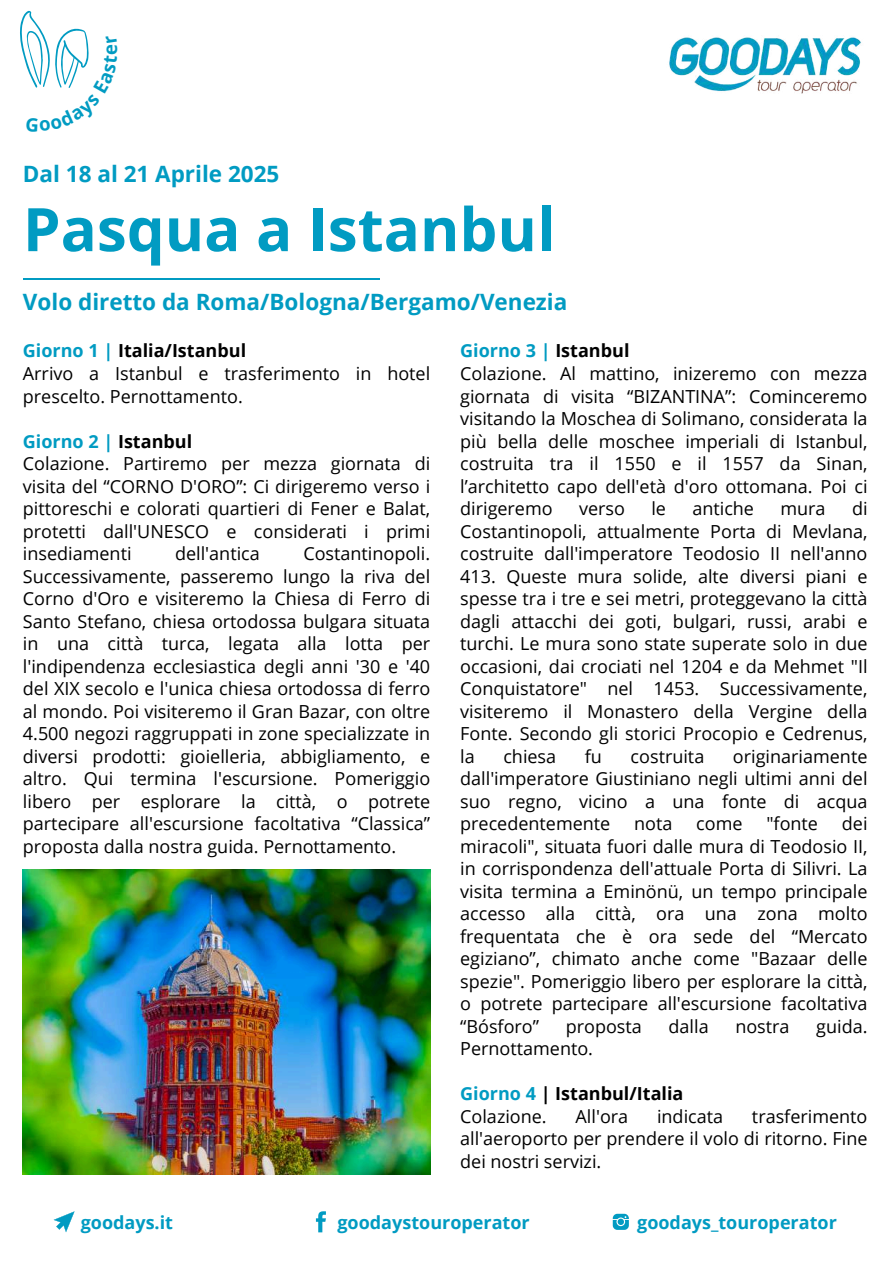
<style>
.page{position:relative;width:894px;height:1264px;background:#fff}
.page>*{position:absolute;margin:0;border:0;box-sizing:border-box;transform-origin:0 0}
.t1{font:700 60px "Open Sans";color:#019bc2}
.t2{font:700 22.5px "Open Sans";color:#019bc2}
.t3{font:18px/22.5px "Open Sans";color:#000;text-align:justify}
.t4{font:700 18px "Open Sans";color:#019bc2}
.t5{font:700 18px/22.5px "Open Sans";color:#000}
.s1{font-weight:700;color:#019bc2}
.s2{font-weight:700}
.s3{color:#019bc2}
.s4{font-weight:400}
</style>
<div class="page">
<svg style="left:53px;top:1211px;width:22px;height:21px"></svg>
<svg style="left:316px;top:1211px;width:10px;height:21px"></svg>
<svg style="left:612px;top:1213px;width:16px;height:16px"></svg>
<img style="left:669px;top:37px;width:192px;height:57px">
<hr style="left:23px;top:278px;width:357px;height:1px;background:#019bc2">
<img style="left:23px;top:869px;width:407px;height:305px">
<svg style="left:20px;top:11px;width:69px;height:77px"></svg>
<p class="t2" style="left:23px;top:158px;width:258px">Dal 18 al 21 Aprile 2025</p>
<h1 class="t1" style="left:23px;top:187px;width:533px">Pasqua a Istanbul</h1>
<p class="t2" style="left:23px;top:286px;width:546px">Volo diretto da Roma/Bologna/Bergamo/Venezia</p>
<p class="t3" style="left:23px;top:339px;width:409px;text-align:left"><span class="s1">Giorno 1 |</span> <span class="s2">Italia/Istanbul<br></span>Arrivo a Istanbul e trasferimento in hotel prescelto. Pernottamento.</p>
<p class="t3" style="left:23px;top:429px;width:409px;text-align:left"><span class="s1">Giorno 2 |</span> <span class="s2">Istanbul<br></span>Colazione. Partiremo per mezza giornata di visita del “CORNO D'ORO”: Ci dirigeremo verso i pittoreschi e colorati quartieri di Fener e Balat, protetti dall'UNESCO e considerati i primi insediamenti</p>
<p class="t3" style="left:460px;top:339px;width:409px;text-align:left"><span class="s1">Giorno 3 |</span> <span class="s2">Istanbul<br></span>Colazione. Al mattino, inizeremo con mezza giornata di visita “BIZANTINA”: Cominceremo visitando la Moschea di Solimano, considerata la più bella delle moschee imperiali di Istanbul, costruita tra il 1550 e il 1557 da Sinan, l’architetto capo dell'età d'oro ottomana. Poi ci dirigeremo</p>
<p class="t3" style="left:460px;top:497px;width:409px;text-indent:391px">di Costantinopoli, attualmente Porta di Mevlana, costruite dall'imperatore Teodosio II nell'anno 413. Queste mura solide, alte diversi piani e spesse tra i tre e sei metri, proteggevano la città dagli attacchi dei goti, bulgari, russi, arabi e turchi. Le mura sono state superate solo in due occasioni, dai crociati nel 1204 e da Mehmet "Il Conquistatore" nel 1453. Successivamente, visiteremo il Monastero della Vergine della Fonte. Secondo gli storici Procopio e Cedrenus, la</p>
<p class="t3" style="left:579px;top:497px;width:47px">verso</p>
<p class="t3" style="left:651px;top:497px;width:16px">le</p>
<p class="t3" style="left:692px;top:497px;width:63px">antiche</p>
<p class="t3" style="left:780px;top:497px;width:47px">mura</p>
<p class="t3" style="left:23px;top:542px;width:409px;text-indent:280px">Costantinopoli.<br>Successivamente, passeremo lungo la riva del Corno d'Oro e visiteremo la Chiesa di Ferro di Santo Stefano, chiesa ortodossa bulgara situata in una città turca, legata alla lotta per l'indipendenza ecclesiastica degli anni '30 e '40 del XIX secolo e l'unica chiesa ortodossa di ferro al mondo. Poi visiteremo il Gran Bazar, con oltre 4.500 negozi raggruppati in zone specializzate in diversi prodotti: gioielleria, abbigliamento, e altro. Qui termina l'escursione. Pomeriggio libero per esplorare la città, o potrete partecipare all'escursione facoltativa “Classica” proposta dalla nostra guida. Pernottamento.</p>
<p class="t3" style="left:175px;top:542px;width:86px">dell'antica</p>
<p class="t3" style="left:503px;top:744px;width:54px">chiesa</p>
<p class="t3" style="left:584px;top:744px;width:19px">fu</p>
<p class="t3" style="left:630px;top:744px;width:75px">costruita</p>
<p class="t3" style="left:460px;top:744px;width:409px;text-indent:273px">originariamente dall'imperatore Giustiniano negli ultimi anni del suo regno, vicino a una fonte di acqua precedentemente</p>
<p class="t3" style="left:634px;top:812px;width:40px">nota</p>
<p class="t3" style="left:696px;top:812px;width:48px">come</p>
<p class="t3" style="left:766px;top:812px;width:53px">"fonte</p>
<p class="t3" style="left:460px;top:812px;width:409px;text-indent:381px">dei miracoli", situata fuori dalle mura di Teodosio II, in corrispondenza dell'attuale Porta di Silivri. La visita termina a Eminönü, un tempo principale accesso alla città, ora una zona molto frequentata che è ora sede del “Mercato egiziano”, chimato anche come "Bazaar delle spezie". Pomeriggio libero per esplorare la città, o potrete partecipare all'escursione facoltativa “Bósforo”</p>
<p class="t3" style="left:565px;top:1014px;width:78px">proposta</p>
<p class="t3" style="left:668px;top:1014px;width:42px">dalla</p>
<p class="t3" style="left:735px;top:1014px;width:56px">nostra</p>
<p class="t3" style="left:816px;top:1014px;width:53px">guida.</p>
<p class="t3" style="left:460px;top:1037px;width:134px">Pernottamento.</p>
<p class="t5" style="left:460px;top:1082px;width:225px"><span class="s3">Giorno 4</span> | Istanbul/Italia<br><span class="s4">Colazione.</span></p>
<p class="t3" style="left:460px;top:1104px;width:409px;text-indent:292px">trasferimento all'aeroporto per prendere il volo di ritorno. Fine dei nostri servizi.</p>
<p class="t3" style="left:575px;top:1104px;width:54px">All'ora</p>
<p class="t3" style="left:657px;top:1104px;width:68px">indicata</p>
<p class="t4" style="left:81px;top:1209px;width:94px">goodays.it</p>
<p class="t4" style="left:337px;top:1209px;width:194px">goodaystouroperator</p>
<p class="t4" style="left:637px;top:1209px;width:201px">goodays_touroperator</p>
</div>
